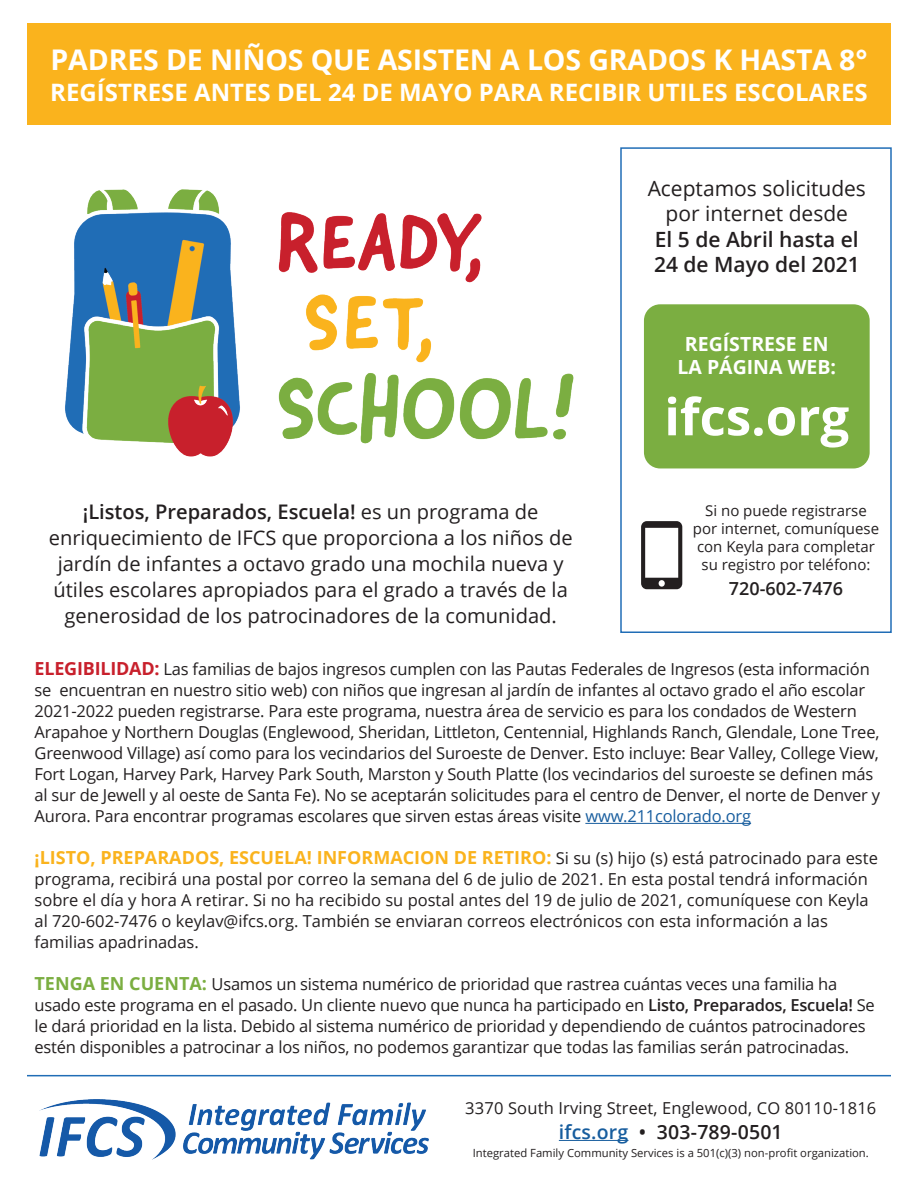
<style>
.page{position:relative;width:918px;height:1188px;background:#fff}
.page>*{position:absolute;margin:0;border:0;box-sizing:border-box;transform-origin:0 0}
.t1{font:700 51px "Open Sans";color:#fff}
.t2{font:700 28.5px "Open Sans";letter-spacing:-.005em;color:#fff}
.t3{font:700 24px "Open Sans";color:#fff}
.t4{font:21px/25.5px "Open Sans";color:#231f20;text-align:center}
.t5{font:600 21px/25.5px "Open Sans";color:#231f20}
.t6{font:20.1px/25.8px "Open Sans";color:#231f20;text-align:center}
.t7{font:700 19.5px/23.4px "Open Sans";color:#fff;text-align:center}
.t8{font:600 19.5px "Open Sans";letter-spacing:.01em;color:#231f20}
.t9{font:700 18px "Open Sans";color:#fab31d}
.t10{font:600 18px "Open Sans";color:#231f20}
.t11{font:16.5px/21px "Open Sans";letter-spacing:-.01em;color:#231f20}
.t12{font:16.5px "Open Sans";letter-spacing:.01em;color:#231f20}
.t13{font:15px/18px "Open Sans";color:#231f20;text-align:center}
.t14{font:11.25px "Open Sans";color:#231f20}
.s1{font-weight:600}
.s2{font-weight:700;font-size:18px;color:#c8202c}
.s3{color:#175d9e}
.s4{font-weight:400;font-size:16.5px;color:#231f20}
.s5{font-weight:700;font-size:18px;color:#7bae41}
</style>
<div class="page">
<img style="left:39px;top:1099px;width:390px;height:60px">
<hr style="left:559px;top:1140px;width:69px;height:1px;background:#175d9e">
<div style="left:27px;top:24px;width:864px;height:101px;background:#fab31d"></div>
<img style="left:65px;top:189px;width:509px;height:268px">
<hr style="left:585px;top:823px;width:166px;height:1px;background:#175d9e">
<div style="left:620px;top:147px;width:272px;height:486px;border:2px solid #206db6"></div>
<div style="left:644px;top:304px;width:226px;height:164px;background:#7bae41;border-radius:16px"></div>
<svg style="left:641px;top:521px;width:41px;height:68px"></svg>
<hr style="left:27px;top:1075px;width:864px;height:1px;background:#206db6">
<h2 class="t2" style="left:50px;top:39px;width:819px">PADRES DE NIÑOS QUE ASISTEN A LOS GRADOS K HASTA 8°</h2>
<h3 class="t3" style="left:50px;top:76px;width:819px">REGÍSTRESE ANTES DEL 24 DE MAYO PARA RECIBIR UTILES ESCOLARES</h3>
<p class="t4" style="left:648px;top:175px;width:220px">Aceptamos solicitudes por internet desde</p>
<p class="t5" style="left:654px;top:226px;width:207px">El 5 de Abril hasta el<br>24 de Mayo del 2021</p>
<p class="t6" style="left:49px;top:499px;width:525px"><span class="s1">¡Listos, Preparados, Escuela!</span> es un programa de enriquecimiento de IFCS que proporciona a los niños de jardín de infantes a octavo grado una mochila nueva y útiles escolares apropiados para el grado a través de la generosidad de los patrocinadores de la comunidad.</p>
<p class="t7" style="left:677px;top:331px;width:160px">REGÍSTRESE EN<br>LA PÁGINA WEB:</p>
<h1 class="t1" style="left:664px;top:381px;width:186px">ifcs.org</h1>
<p class="t13" style="left:693px;top:501px;width:188px">Si no puede registrarse por internet, comuníquese con Keyla para completar su registro por teléfono:</p>
<p class="t10" style="left:729px;top:576px;width:116px">720-602-7476</p>
<p class="t11" style="left:35px;top:658px;width:847px"><span class="s2">ELEGIBILIDAD:</span> Las familias de bajos ingresos cumplen con las Pautas Federales de Ingresos (esta información se encuentran en nuestro sitio web) con niños que ingresan al jardín de infantes al octavo grado el año escolar 2021-2022 pueden registrarse. Para este programa, nuestra área de servicio es para los condados de Western Arapahoe y Northern Douglas (Englewood, Sheridan, Littleton, Centennial, Highlands Ranch, Glendale, Lone Tree, Greenwood Village) así como para los vecindarios del Suroeste de Denver. Esto incluye: Bear Valley, College View, Fort Logan, Harvey Park, Harvey Park South, Marston y South Platte (los vecindarios del suroeste se definen más al sur de Jewell y al oeste de Santa Fe). No se aceptarán solicitudes para el centro de Denver, el norte de Denver y Aurora. Para encontrar programas escolares que sirven estas áreas visite <span class="s3">www.211colorado.org</span></p>
<p class="t9" style="left:35px;top:845px;width:845px">¡LISTO, PREPARADOS, ESCUELA! INFORMACION DE RETIRO: <span class="s4">Si su (s) hijo (s) está patrocinado para este</span></p>
<p class="t11" style="left:35px;top:868px;width:836px">programa, recibirá una postal por correo la semana del 6 de julio de 2021. En esta postal tendrá información sobre el día y hora A retirar. Si no ha recibido su postal antes del 19 de julio de 2021, comuníquese con Keyla al 720-602-7476 o keylav@ifcs.org. También se enviaran correos electrónicos con esta información a las familias apadrinadas.</p>
<p class="t11" style="left:35px;top:973px;width:842px"><span class="s5">TENGA EN CUENTA:</span> Usamos un sistema numérico de prioridad que rastrea cuántas veces una familia ha usado este programa en el pasado. Un cliente nuevo que nunca ha participado en <span class="s1">Listo, Preparados, Escuela!</span> Se le dará prioridad en la lista. Debido al sistema numérico de prioridad y dependiendo de cuántos patrocinadores estén disponibles a patrocinar a los niños, no podemos garantizar que todas las familias serán patrocinadas.</p>
<p class="t12" style="left:465px;top:1097px;width:413px">3370 South Irving Street, Englewood, CO 80110-1816</p>
<p class="t8" style="left:559px;top:1119px;width:225px"><span class="s3">ifcs.org</span> • 303-789-0501</p>
<p class="t14" style="left:473px;top:1145px;width:398px">Integrated Family Community Services is a 501(c)(3) non-profit organization.</p>
</div>
